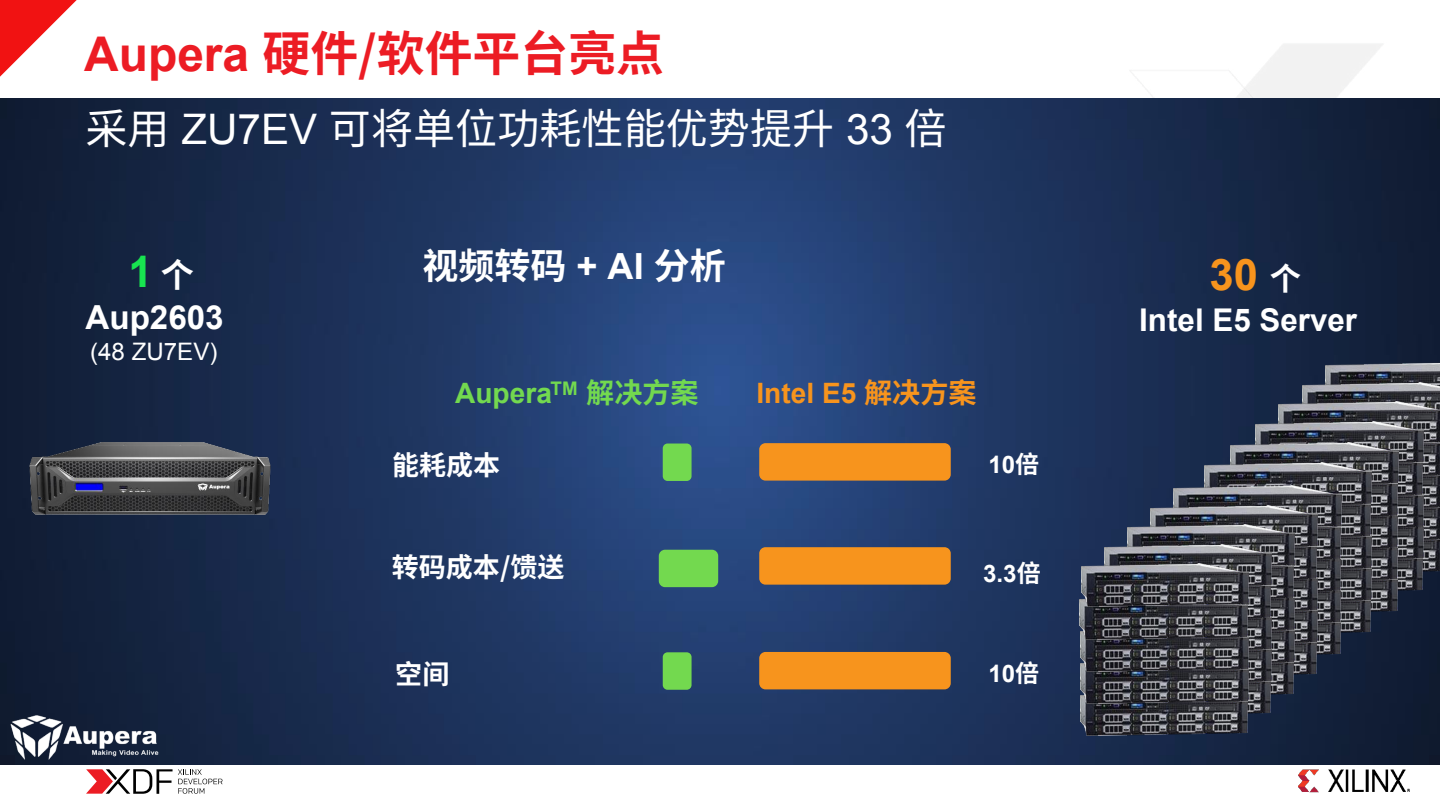
<style>
.page{position:relative;width:1440px;height:810px;background:#fff}
.page>*{position:absolute;margin:0;border:0;box-sizing:border-box;transform-origin:0 0}
.t1{font:700 47.85px "Noto Sans Hans";color:#ec1c24}
.t2{font:700 43.5px "Arial";color:#f7941d}
.t3{font:700 43.5px "Arial";color:#18e450}
.t4{font:42.15px "Noto Sans Hans";color:#fff}
.t5{font:700 36px "Noto Sans Hans";color:#fff}
.t6{font:700 33.15px "Arial";color:#fff}
.t7{font:700 31.35px "Arial";color:#fff}
.t8{font:700 28.05px "Arial";color:#73d94f}
.t9{font:700 28.05px "Arial";color:#f7941d}
.t10{font:700 27px "Noto Sans Hans";color:#fff}
.t11{font:700 24.15px "Arial";color:#fff}
.t12{font:24.15px "Arial";color:#fff}
.s1{font-family:"Arial"}
.s2{font-family:"Noto Sans Hans";font-size:33.15px;color:#fff}
.s3{font-family:"Noto Sans Hans"}
.s4{font-family:"Noto Sans Hans";font-size:31.35px;color:#fff}
</style>
<div class="page">
<svg style="left:0;top:0;width:77px;height:77px"></svg>
<img style="left:1065px;top:44px;width:375px;height:749px">
<svg style="left:86px;top:769px;width:136px;height:25px"></svg>
<img style="left:0;top:99px;width:1440px;height:666px">
<img style="left:7px;top:689px;width:160px;height:96px">
<img style="left:1325px;top:363px;width:115px;height:19px">
<img style="left:1302px;top:382px;width:138px;height:20px">
<img style="left:1422px;top:541px;width:18px;height:32px">
<img style="left:1423px;top:509px;width:17px;height:32px">
<img style="left:1422px;top:478px;width:18px;height:31px">
<img style="left:1422px;top:445px;width:18px;height:33px">
<img style="left:1279px;top:402px;width:161px;height:43px">
<img style="left:1397px;top:561px;width:25px;height:32px">
<img style="left:1398px;top:529px;width:25px;height:32px">
<img style="left:1397px;top:486px;width:26px;height:43px">
<img style="left:1397px;top:465px;width:25px;height:32px">
<img style="left:1256px;top:422px;width:167px;height:43px">
<img style="left:1371px;top:582px;width:26px;height:32px">
<img style="left:1372px;top:550px;width:26px;height:32px">
<img style="left:1371px;top:507px;width:27px;height:43px">
<img style="left:1371px;top:486px;width:26px;height:32px">
<img style="left:1230px;top:442px;width:168px;height:44px">
<img style="left:1340px;top:602px;width:31px;height:32px">
<img style="left:1341px;top:570px;width:31px;height:32px">
<img style="left:1340px;top:527px;width:32px;height:43px">
<img style="left:1340px;top:506px;width:31px;height:33px">
<img style="left:1205px;top:463px;width:167px;height:43px">
<img style="left:1317px;top:625px;width:23px;height:32px">
<img style="left:1318px;top:593px;width:23px;height:32px">
<img style="left:1317px;top:550px;width:24px;height:43px">
<img style="left:1317px;top:529px;width:23px;height:32px">
<img style="left:1174px;top:486px;width:167px;height:43px">
<img style="left:1294px;top:644px;width:23px;height:33px">
<img style="left:1295px;top:613px;width:23px;height:31px">
<img style="left:1294px;top:570px;width:24px;height:43px">
<img style="left:1294px;top:548px;width:23px;height:33px">
<img style="left:1151px;top:505px;width:167px;height:43px">
<img style="left:1271px;top:664px;width:23px;height:32px">
<img style="left:1272px;top:632px;width:23px;height:32px">
<img style="left:1271px;top:589px;width:24px;height:43px">
<img style="left:1271px;top:568px;width:23px;height:32px">
<img style="left:1127px;top:525px;width:168px;height:43px">
<img style="left:1247px;top:684px;width:24px;height:32px">
<img style="left:1248px;top:652px;width:24px;height:32px">
<img style="left:1247px;top:609px;width:25px;height:43px">
<img style="left:1247px;top:588px;width:24px;height:32px">
<img style="left:1104px;top:544px;width:168px;height:44px">
<img style="left:1080px;top:692px;width:167px;height:43px">
<img style="left:1081px;top:671px;width:167px;height:32px">
<img style="left:1081px;top:628px;width:167px;height:43px">
<img style="left:1080px;top:597px;width:167px;height:43px">
<img style="left:1081px;top:564px;width:167px;height:43px">
<div style="left:663px;top:444px;width:29px;height:37px;background:#73d94f;border-radius:5px"></div>
<div style="left:759px;top:443px;width:192px;height:38px;background:#f7941d;border-radius:6px"></div>
<div style="left:659px;top:550px;width:59px;height:37px;background:#73d94f;border-radius:6px"></div>
<div style="left:759px;top:547px;width:192px;height:38px;background:#f7941d;border-radius:6px"></div>
<div style="left:663px;top:652px;width:29px;height:38px;background:#73d94f;border-radius:5px"></div>
<div style="left:759px;top:652px;width:192px;height:37px;background:#f7941d;border-radius:6px"></div>
<img style="left:0;top:369px;width:313px;height:188px">
<p class="t1" style="left:84px;top:27px;width:581px"><span class="s1">Aupera</span> 硬件/软件平台亮点</p>
<p class="t4" style="left:86px;top:104px;width:863px">采用 <span class="s1">ZU7EV</span> 可将单位功耗性能优势提升 <span class="s1">33</span> 倍</p>
<p class="t3" style="left:128px;top:242px;width:67px">1<span class="s2">个</span></p>
<p class="t6" style="left:86px;top:295px;width:140px">Aup2603</p>
<p class="t12" style="left:90px;top:336px;width:129px">(48 ZU7EV)</p>
<p class="t5" style="left:422px;top:246px;width:305px">视频转码 <span class="s1">+ AI</span> 分析</p>
<p class="t8" style="left:455px;top:374px;width:245px">Aupera<sup>TM</sup> <span class="s3">解决方案</span></p>
<p class="t9" style="left:757px;top:374px;width:222px">Intel E5 <span class="s3">解决方案</span></p>
<p class="t10" style="left:392px;top:450px;width:110px">能耗成本</p>
<p class="t11" style="left:988px;top:448px;width:52px">10<span class="s3">倍</span></p>
<p class="t10" style="left:392px;top:552px;width:174px">转码成本/馈送</p>
<p class="t11" style="left:983px;top:557px;width:59px">3.3<span class="s3">倍</span></p>
<p class="t10" style="left:395px;top:659px;width:56px">空间</p>
<p class="t11" style="left:988px;top:658px;width:52px">10<span class="s3">倍</span></p>
<p class="t2" style="left:1209px;top:246px;width:93px">30 <span class="s4">个</span></p>
<p class="t7" style="left:1139px;top:299px;width:219px">Intel E5 Server</p>
</div>
